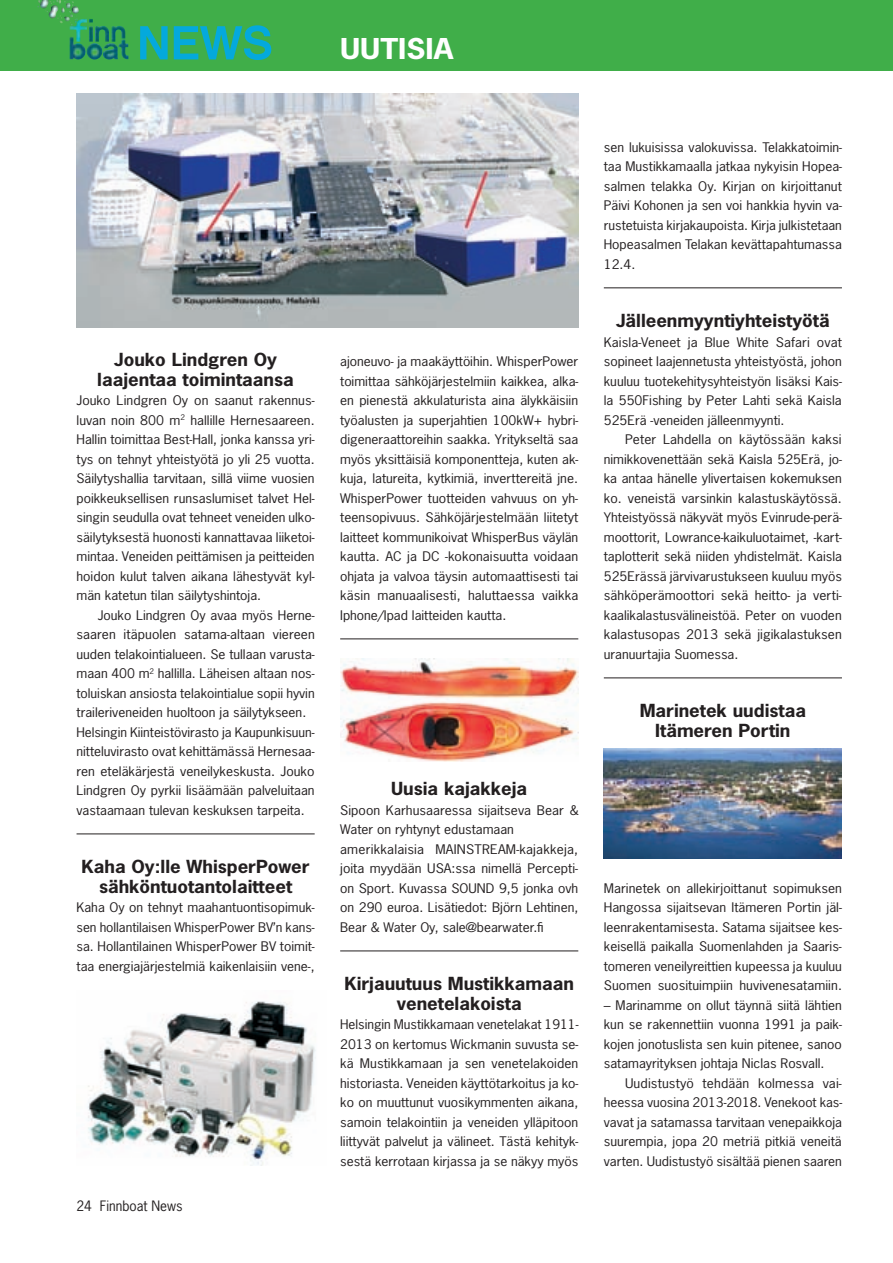
<style>
.page{position:relative;width:893px;height:1263px;background:#fff}
.page>*{position:absolute;margin:0;border:0;box-sizing:border-box;transform-origin:0 0}
.t1{font:700 27px "News Gothic Std";color:#fff;scale:1.15 1}
.t2{font:700 16.95px/19.5px "News Gothic Std";color:#231f20;text-align:center;scale:1.1 1}
.t3{font:13.5px "News Gothic Std";color:#231f20}
.t4{font:12.45px/19.5px "News Gothic Std";color:#231f20;text-align:justify;scale:1.11 1}
.t5{font:12.45px/19.5px "News Gothic Std";color:#231f20;text-align:justify;scale:1.1 1}
.t6{font:12.45px/19.5px "News Gothic Std";color:#231f20;text-align:justify;scale:1.09 1}
</style>
<div class="page">
<div style="left:0;top:0;width:893px;height:71px;background:#40ae49"></div>
<svg style="left:140px;top:26px;width:28px;height:33px"></svg>
<svg style="left:174px;top:25px;width:97px;height:35px"></svg>
<img style="left:77px;top:93px;width:501px;height:234px">
<img style="left:87px;top:1001px;width:229px;height:164px">
<img style="left:340px;top:659px;width:238px;height:102px">
<img style="left:604px;top:748px;width:238px;height:111px">
<hr style="left:604px;top:678px;width:238px;height:1px;background:#231f20">
<hr style="left:340px;top:951px;width:238px;height:1px;background:#231f20">
<hr style="left:340px;top:639px;width:238px;height:1px;background:#231f20">
<hr style="left:77px;top:834px;width:238px;height:1px;background:#231f20">
<hr style="left:604px;top:288px;width:238px;height:1px;background:#231f20">
<h1 class="t1" style="left:340px;top:31px;width:100px">UUTISIA</h1>
<h2 class="t2" style="left:97px;top:350px;width:180px">Jouko Lindgren Oy laajentaa toimintaansa</h2>
<p class="t4" style="left:77px;top:390px;width:216px">Jouko Lindgren Oy on saanut rakennus&shy;luvan noin 800 m<sup>2</sup> hallille Hernesaareen.<br>Hallin toimittaa Best-Hall, jonka kanssa yri&shy;tys on tehnyt yhteistyötä jo yli 25 vuotta.<br>Säilytyshallia tarvitaan, sillä viime vuosien poikkeuksellisen runsaslumiset talvet Hel&shy;singin seudulla ovat tehneet veneiden ulko&shy;säilytyksestä huonosti kannattavaa liiketoi&shy;mintaa. Veneiden peittämisen ja peitteiden hoidon kulut talven aikana lähestyvät kyl&shy;män katetun tilan säilytyshintoja.</p>
<p class="t5" style="left:77px;top:605px;width:218px;text-align:left;text-indent:21px">Jouko Lindgren Oy avaa myös Herne&shy;saaren itäpuolen satama-altaan viereen uuden telakointialueen. Se tullaan varusta&shy;maan 400 m<sup>2</sup> hallilla. Läheisen altaan nos&shy;toluiskan ansiosta telakointialue sopii hyvin traileriveneiden huoltoon ja säilytykseen.<br>Helsingin Kiinteistövirasto ja Kaupunkisuun&shy;nitteluvirasto ovat kehittämässä Hernesaa&shy;ren eteläkärjestä veneilykeskusta. Jouko Lindgren Oy pyrkii lisäämään palveluitaan vastaamaan tulevan keskuksen tarpeita.</p>
<h2 class="t2" style="left:82px;top:857px;width:209px">Kaha Oy:lle WhisperPower sähköntuotantolaitteet</h2>
<p class="t5" style="left:77px;top:897px;width:218px">Kaha Oy on tehnyt maahantuontisopimuk&shy;sen hollantilaisen WhisperPower BV’n kans&shy;sa. Hollantilainen WhisperPower BV toimit&shy;taa energiajärjestelmiä kaikenlaisiin vene-,</p>
<p class="t3" style="left:77px;top:1197px;width:108px">24 Finnboat News</p>
<p class="t5" style="left:340px;top:351px;width:218px">ajoneuvo- ja maakäyttöihin. WhisperPower toimittaa sähköjärjestelmiin kaikkea, alka&shy;en pienestä akkulaturista aina älykkäisiin työalusten ja superjahtien 100kW+ hybri&shy;digeneraattoreihin saakka. Yritykseltä saa myös yksittäisiä komponentteja, kuten ak&shy;kuja, latureita, kytkimiä, inverttereitä jne.<br>WhisperPower tuotteiden vahvuus on yh&shy;teensopivuus. Sähköjärjestelmään liitetyt laitteet kommunikoivat WhisperBus väylän kautta. AC ja DC -kokonaisuutta voidaan ohjata ja valvoa täysin automaattisesti tai käsin manuaalisesti, haluttaessa vaikka Iphone/Ipad laitteiden kautta.</p>
<h2 class="t2" style="left:391px;top:779px;width:125px">Uusia kajakkeja</h2>
<p class="t4" style="left:340px;top:800px;width:216px;text-align:left">Sipoon Karhusaaressa sijaitseva Bear &amp; Water on ryhtynyt edustamaan amerikkalaisia MAINSTREAM-kajakkeja, joita myydään USA:ssa nimellä Percepti&shy;on Sport. Kuvassa SOUND 9,5 jonka ovh on 290 euroa. Lisätiedot: Björn Lehtinen, Bear &amp; Water Oy, sale@bearwater.fi</p>
<h2 class="t2" style="left:344px;top:974px;width:210px">Kirjauutuus Mustikkamaan venetelakoista</h2>
<p class="t6" style="left:340px;top:1014px;width:220px">Helsingin Mustikkamaan venetelakat 1911- 2013 on kertomus Wickmanin suvusta se&shy;kä Mustikkamaan ja sen venetelakoiden historiasta. Veneiden käyttötarkoitus ja ko&shy;ko on muuttunut vuosikymmenten aikana, samoin telakointiin ja veneiden ylläpitoon liittyvät palvelut ja välineet. Tästä kehityk&shy;sestä kerrotaan kirjassa ja se näkyy myös</p>
<p class="t5" style="left:604px;top:137px;width:218px">sen lukuisissa valokuvissa. Telakkatoimin&shy;taa Mustikkamaalla jatkaa nykyisin Hopea&shy;salmen telakka Oy. Kirjan on kirjoittanut Päivi Kohonen ja sen voi hankkia hyvin va&shy;rustetuista kirjakaupoista. Kirja julkistetaan Hopeasalmen Telakan kevättapahtumassa 12.4.</p>
<h2 class="t2" style="left:616px;top:311px;width:196px">Jälleenmyyntiyhteistyötä</h2>
<p class="t4" style="left:604px;top:332px;width:216px">Kaisla-Veneet ja Blue White Safari ovat sopineet laajennetusta yhteistyöstä, johon kuuluu tuotekehitysyhteistyön lisäksi Kais&shy;la 550Fishing by Peter Lahti sekä Kaisla 525Erä -veneiden jälleenmyynti.</p>
<p class="t4" style="left:604px;top:429px;width:216px;text-indent:21px">Peter Lahdella on käytössään kaksi nimikkovenettään sekä Kaisla 525Erä, jo&shy;ka antaa hänelle ylivertaisen kokemuksen ko. veneistä varsinkin kalastuskäytössä.<br>Yhteistyössä näkyvät myös Evinrude-perä&shy;moottorit, Lowrance-kaikuluotaimet, -kart&shy;taplotterit sekä niiden yhdistelmät. Kaisla 525Erässä järvivarustukseen kuuluu myös sähköperämoottori sekä heitto- ja verti&shy;kaalikalastusvälineistöä. Peter on vuoden kalastusopas 2013 sekä jigikalastuksen uranuurtajia Suomessa.</p>
<h2 class="t2" style="left:640px;top:701px;width:153px">Marinetek uudistaa<br>Itämeren Portin</h2>
<p class="t4" style="left:604px;top:878px;width:216px">Marinetek on allekirjoittanut sopimuksen Hangossa sijaitsevan Itämeren Portin jäl&shy;leenrakentamisesta. Satama sijaitsee kes&shy;keisellä paikalla Suomenlahden ja Saaris&shy;tomeren veneilyreittien kupeessa ja kuuluu Suomen suosituimpiin huvivenesatamiin.</p>
<p class="t5" style="left:604px;top:995px;width:218px">– Marinamme on ollut täynnä siitä lähtien kun se rakennettiin vuonna 1991 ja paik&shy;kojen jonotuslista sen kuin pitenee, sanoo satamayrityksen johtaja Niclas Rosvall.</p>
<p class="t4" style="left:604px;top:1073px;width:216px;text-indent:21px">Uudistustyö tehdään kolmessa vai&shy;heessa vuosina 2013-2018. Venekoot kas&shy;vavat ja satamassa tarvitaan venepaikkoja suurempia, jopa 20 metriä pitkiä veneitä varten. Uudistustyö sisältää pienen saaren</p>
</div>
